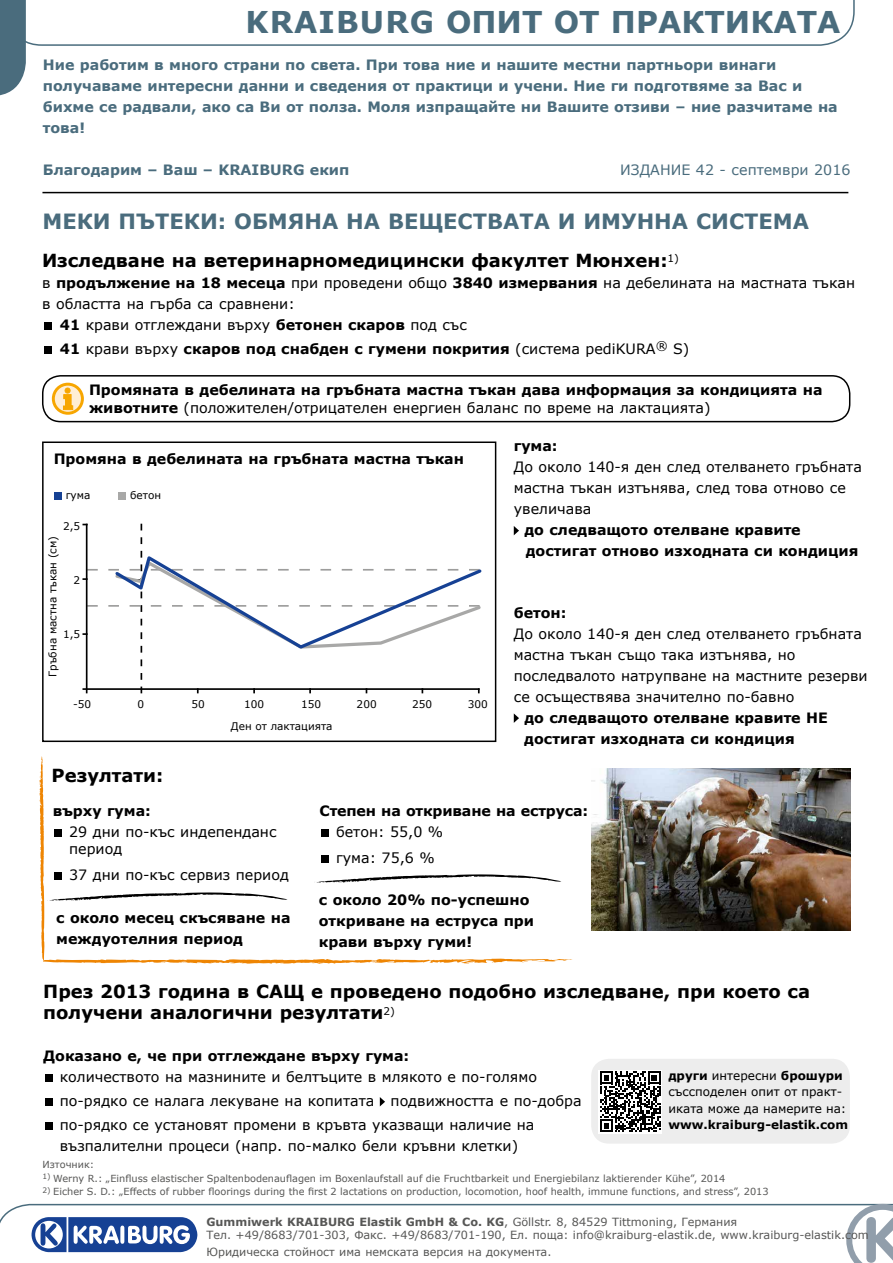
<style>
.page{position:relative;width:893px;height:1263px;background:#fff}
.page>*{position:absolute;margin:0;border:0;box-sizing:border-box;transform-origin:0 0}
.t1{font:700 30px "Verdana";color:#4a6c7d}
.t2{font:700 21px "Verdana";color:#4a6c7d}
.t3{font:700 18px/21px "Verdana";color:#000}
.t4{font:14.25px/21px "Verdana";color:#000}
.t5{font:700 14.25px/21px "Verdana";color:#000}
.t6{font:700 14.25px/21px "Verdana";color:#4a6c7d}
.t7{font:14.25px "Verdana";color:#4a6c7d}
.t8{font:12px/16.5px "Verdana";color:#000}
.t9{font:700 12px "Verdana";color:#000}
.t10{font:11.25px/13.5px "Verdana";color:#575756}
.t11{font:10.5px "Verdana";color:#000}
.t12{font:9.75px "Verdana";color:#575756}
.s1{font-weight:700}
.s2{font-weight:400}
</style>
<div class="page">
<svg style="left:0;top:0;width:855px;height:96px"></svg>
<svg style="left:872px;top:1203px;width:21px;height:1px"></svg>
<svg style="left:0;top:1204px;width:846px;height:20px"></svg>
<svg style="left:846px;top:1204px;width:47px;height:59px"></svg>
<svg style="left:30px;top:1215px;width:169px;height:38px"></svg>
<div style="left:44px;top:322px;width:8px;height:8px;background:#000"></div>
<div style="left:44px;top:346px;width:8px;height:8px;background:#000"></div>
<hr style="left:42px;top:192px;width:806px;height:1px;background:#000">
<div style="left:119px;top:492px;width:7px;height:8px;background:#a8a8a7"></div>
<div style="left:54px;top:492px;width:8px;height:8px;background:#164194"></div>
<div style="left:42px;top:441px;width:454px;height:301px;border:2px solid #000"></div>
<svg style="left:514px;top:526px;width:5px;height:9px"></svg>
<svg style="left:514px;top:713px;width:5px;height:10px"></svg>
<img style="left:592px;top:769px;width:258px;height:161px">
<svg style="left:39px;top:756px;width:534px;height:208px"></svg>
<div style="left:45px;top:1074px;width:8px;height:8px;background:#000"></div>
<div style="left:45px;top:1098px;width:8px;height:8px;background:#000"></div>
<svg style="left:380px;top:1097px;width:5px;height:9px"></svg>
<div style="left:45px;top:1122px;width:8px;height:8px;background:#000"></div>
<div style="left:42px;top:375px;width:808px;height:47px;border:2px solid #000;border-radius:18px"></div>
<svg style="left:53px;top:384px;width:29px;height:29px"></svg>
<div style="left:52px;top:383px;width:32px;height:32px;border:3px solid #f7a600;border-radius:50%"></div>
<svg style="left:63px;top:388px;width:10px;height:22px"></svg>
<svg style="left:82px;top:524px;width:400px;height:169px"></svg>
<div style="left:591px;top:1059px;width:259px;height:84px;background:#ededed;border-radius:18px"></div>
<div style="left:598px;top:1070px;width:64px;height:64px;background:#fff"></div>
<svg style="left:600px;top:1071px;width:61px;height:61px"></svg>
<h1 class="t1" style="left:246px;top:1px;width:596px">KRAIBURG ОПИТ ОТ ПРАКТИКАТА</h1>
<p class="t6" style="left:43px;top:54px;width:796px">Ние работим в много страни по света. При това ние и нашите местни партньори винаги получаваме интересни данни и сведения от практици и учени. Ние ги подготвяме за Вас и бихме се радвали, ако са Ви от полза. Моля изпращайте ни Вашите отзиви – ние разчитаме на това!</p>
<p class="t6" style="left:43px;top:159px;width:308px">Благодарим – Ваш – KRAIBURG екип</p>
<p class="t7" style="left:620px;top:160px;width:232px">ИЗДАНИЕ 42 - септември 2016</p>
<h2 class="t2" style="left:42px;top:206px;width:768px">МЕКИ ПЪТЕКИ: ОБМЯНА НА ВЕЩЕСТВАТА И ИМУННА СИСТЕМА</h2>
<p class="t3" style="left:42px;top:249px;width:638px">Изследване на ветеринарномедицински факултет Мюнхен:<sup>1)</sup></p>
<p class="t4" style="left:42px;top:272px;width:814px">в <span class="s1">продължение на 18 месеца</span> при проведени общо <span class="s1">3840 измервания</span> на дебелината на мастната тъкан</p>
<p class="t4" style="left:42px;top:293px;width:254px">в областта на гърба са сравнени:</p>
<p class="t4" style="left:60px;top:314px;width:408px"><span class="s1">41</span> крави отглеждани върху <span class="s1">бетонен скаров</span> под със</p>
<p class="t5" style="left:60px;top:338px;width:631px">41 <span class="s2">крави върху</span> скаров под снабден с гумени покрития <span class="s2">(система pediKURA</span><sup>®</sup> <span class="s2">S)</span></p>
<p class="t5" style="left:89px;top:380px;width:735px;line-height:18px">Промяната в дебелината на гръбната мастна тъкан дава информация за кондицията на животните <span class="s2">(положителен/отрицателен енергиен баланс по време на лактацията)</span></p>
<p class="t5" style="left:54px;top:447px;width:412px">Промяна в дебелината на гръбната мастна тъкан</p>
<p class="t11" style="left:66px;top:488px;width:26px">гума</p>
<p class="t11" style="left:130px;top:488px;width:32px">бетон</p>
<p class="t11" style="left:63px;top:519px;width:19px">2,5</p>
<p class="t11" style="left:46px;top:677px;width:142px;rotate:-90deg">Гръбна мастна тъкан (см)</p>
<p class="t11" style="left:74px;top:573px;width:8px">2</p>
<p class="t11" style="left:63px;top:627px;width:19px">1,5</p>
<p class="t11" style="left:73px;top:697px;width:20px">-50</p>
<p class="t11" style="left:138px;top:697px;width:8px">0</p>
<p class="t11" style="left:192px;top:697px;width:15px">50</p>
<p class="t11" style="left:244px;top:697px;width:22px">100</p>
<p class="t11" style="left:301px;top:697px;width:22px">150</p>
<p class="t11" style="left:357px;top:697px;width:22px">200</p>
<p class="t11" style="left:412px;top:697px;width:22px">250</p>
<p class="t11" style="left:468px;top:697px;width:22px">300</p>
<p class="t3" style="left:52px;top:765px;width:113px">Резултати:</p>
<p class="t11" style="left:231px;top:718px;width:103px">Ден от лактацията</p>
<p class="t5" style="left:514px;top:435px;width:45px">гума:</p>
<p class="t4" style="left:514px;top:456px;width:350px">До около 140-я ден след отелването гръбната мастна тъкан изтънява, след това отново се увеличава</p>
<p class="t5" style="left:524px;top:519px;width:336px">до следващото отелване кравите достигат отново изходната си кондиция</p>
<p class="t5" style="left:514px;top:602px;width:54px">бетон:</p>
<p class="t4" style="left:514px;top:623px;width:355px">До около 140-я ден след отелването гръбната мастна тъкан също така изтънява, но последвалото натрупване на мастните резерви се осъществява значително по-бавно</p>
<p class="t5" style="left:524px;top:707px;width:305px">до следващото отелване кравите НЕ достигат изходната си кондиция</p>
<p class="t5" style="left:53px;top:800px;width:100px">върху гума:</p>
<p class="t4" style="left:69px;top:823px;width:209px;line-height:17.1px">29 дни по-къс индепенданс период</p>
<p class="t4" style="left:69px;top:864px;width:221px">37 дни по-къс сервиз период</p>
<p class="t5" style="left:56px;top:907px;width:236px">с около месец скъсяване на междуотелния период</p>
<p class="t5" style="left:320px;top:800px;width:270px">Степен на откриване на еструса:</p>
<p class="t4" style="left:336px;top:819px;width:109px;line-height:25.5px">бетон: 55,0 % гума: 75,6 %</p>
<p class="t5" style="left:319px;top:889px;width:217px">с около 20% по-успешно откриване на еструса при крави върху гуми!</p>
<p class="t3" style="left:43px;top:981px;width:768px">През 2013 година в САЩ е проведено подобно изследване, при което са получени аналогични резултати<sup>2)</sup></p>
<p class="t5" style="left:43px;top:1045px;width:368px">Доказано е, че при отглеждане върху гума:</p>
<p class="t4" style="left:60px;top:1065px;width:523px;line-height:24px">количеството на мазнините и белтъците в млякото е по-голямо по-рядко се налага лекуване на копитата подвижността е по-добра по-рядко се установят промени в кръвта указващи наличие на</p>
<p class="t4" style="left:60px;top:1136px;width:460px">възпалителни процеси (напр. по-малко бели кръвни клетки)</p>
<p class="t12" style="left:43px;top:1158px;width:53px">Източник:</p>
<p class="t12" style="left:43px;top:1171px;width:684px"><sup>1)</sup> Werny R.: „Einfluss elastischer Spaltenbodenauflagen im Boxenlaufstall auf die Fruchtbarkeit und Energiebilanz laktierender Kühe”, 2014</p>
<p class="t12" style="left:43px;top:1185px;width:728px"><sup>2)</sup> Eicher S. D.: „Effects of rubber floorings during the first 2 lactations on production, locomotion, hoof health, immune functions, and stress”, 2013</p>
<p class="t8" style="left:668px;top:1067px;width:180px"><span class="s1">други</span> интересни <span class="s1">брошури </span>съссподелен опит от практ&shy;иката може да намерите на:</p>
<p class="t9" style="left:668px;top:1116px;width:181px">www.kraiburg-elastik.com</p>
<p class="t10" style="left:206px;top:1214px;width:664px"><span class="s1">Gummiwerk KRAIBURG Elastik GmbH &amp; Co. KG</span>, Göllstr. 8, 84529 Tittmoning, Германия<br>Тел. +49/8683/701-303, Факс. +49/8683/701-190, Ел. поща: info@kraiburg-elastik.de, www.kraiburg-elastik.com</p>
<p class="t10" style="left:206px;top:1245px;width:347px">Юридическа стойност има немската версия на документа.</p>
</div>
